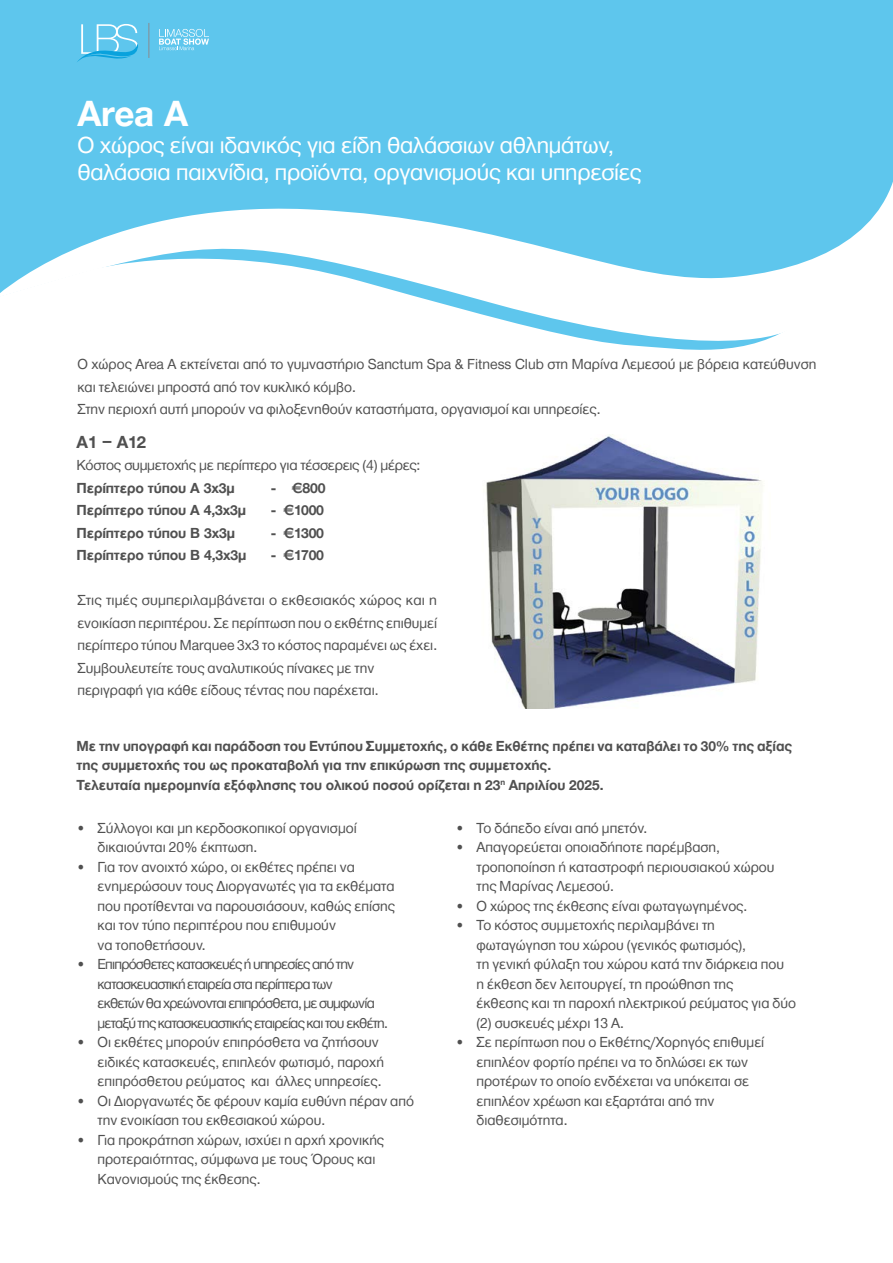
<style>
.page{position:relative;width:893px;height:1263px;background:#fff}
.page>*{position:absolute;margin:0;border:0;box-sizing:border-box;transform-origin:0 0}
.t1{font:700 37.5px "CF Helvetica";color:#fff}
.t2{font:24px/27px "CF Helvetica";letter-spacing:-.01em;color:#fff}
.t3{font:700 18px "CF Helvetica";color:#505050}
.t4{font:15px/19.5px "CF Helvetica";color:#505050}
.t5{font:700 15px/19.5px "CF Helvetica";color:#505050}
.t6{font:15px/19.5px "CF Helvetica";letter-spacing:-.05em;color:#505050}
.t7{font:15px "CF Helvetica";letter-spacing:-.02em;color:#505050}
</style>
<div class="page">
<div style="left:0;top:0;width:893px;height:351px;background:#5ec6ed"></div>
<svg style="left:100px;top:182px;width:793px;height:57px"></svg>
<svg style="left:0;top:239px;width:893px;height:112px;fill:#fff"></svg>
<img style="left:486px;top:434px;width:277px;height:274px">
<svg style="left:77px;top:24px;width:61px;height:38px"></svg>
<hr style="left:149px;top:23px;width:1px;height:35px;background:#898c8f">
<svg style="left:159px;top:29px;width:50px;height:21px"></svg>
<h1 class="t1" style="left:77px;top:94px;width:112px">Area A</h1>
<h2 class="t2" style="left:77px;top:132px;width:566px">Ο χώρος είναι ιδανικός για είδη θαλάσσιων αθλημάτων, θαλάσσια παιχνίδια, προϊόντα, οργανισμούς και υπηρεσίες</h2>
<p class="t4" style="left:77px;top:353px;width:740px;line-height:22.5px">Ο χώρος Area A εκτείνεται από το γυμναστήριο Sanctum Spa &amp; Fitness Club στη Μαρίνα Λεμεσού με βόρεια κατεύθυνση και τελειώνει μπροστά από τον κυκλικό κόμβο.<br>Στην περιοχή αυτή μπορούν να φιλοξενηθούν καταστήματα, οργανισμοί και υπηρεσίες.</p>
<p class="t3" style="left:77px;top:432px;width:71px">Α1 – Α12</p>
<p class="t7" style="left:77px;top:457px;width:345px">Κόστος συμμετοχής με περίπτερο για τέσσερεις (4) μέρες:</p>
<p class="t5" style="left:77px;top:478px;width:160px">Περίπτερο τύπου Α 3x3μ</p>
<p class="t5" style="left:272px;top:478px;width:55px">- €800</p>
<p class="t5" style="left:77px;top:501px;width:171px">Περίπτερο τύπου Α 4,3x3μ</p>
<p class="t5" style="left:272px;top:501px;width:54px">- €1000</p>
<p class="t5" style="left:77px;top:523px;width:160px">Περίπτερο τύπου Β 3x3μ</p>
<p class="t5" style="left:272px;top:523px;width:54px">- €1300</p>
<p class="t5" style="left:77px;top:546px;width:171px">Περίπτερο τύπου Β 4,3x3μ</p>
<p class="t5" style="left:272px;top:546px;width:54px">- €1700</p>
<p class="t4" style="left:77px;top:589px;width:361px;line-height:22.5px">Στις τιμές συμπεριλαμβάνεται ο εκθεσιακός χώρος και η ενοικίαση περιπτέρου. Σε περίπτωση που ο εκθέτης επιθυμεί περίπτερο τύπου Marquee 3χ3 το κόστος παραμένει ως έχει.<br>Συμβουλευτείτε τους αναλυτικούς πίνακες με την περιγραφή για κάθε είδους τέντας που παρέχεται.</p>
<p class="t5" style="left:77px;top:736px;width:717px">Με την υπογραφή και παράδοση του Εντύπου Συμμετοχής, ο κάθε Εκθέτης πρέπει να καταβάλει το 30% της αξίας της συμμετοχής του ως προκαταβολή για την επικύρωση της συμμετοχής.<br>Τελευταία ημερομηνία εξόφλησης του ολικού ποσού ορίζεται η 23<sup>η</sup> Απριλίου 2025.</p>
<p class="t4" style="left:98px;top:818px;width:261px;text-indent:-21px">• Σύλλογοι και μη κερδοσκοπικοί οργανισμοί δικαιούνται 20% έκπτωση.</p>
<p class="t4" style="left:98px;top:857px;width:299px;text-indent:-21px">• Για τον ανοιχτό χώρο, οι εκθέτες πρέπει να ενημερώσουν τους Διοργανωτές για τα εκθέματα που προτίθενται να παρουσιάσουν, καθώς επίσης και τον τύπο περιπτέρου που επιθυμούν<br>να τοποθετήσουν.</p>
<p class="t6" style="left:98px;top:955px;width:292px;text-indent:-21px">• Επιπρόσθετες κατασκευές ή υπηρεσίες από την κατασκευαστική εταιρεία στα περίπτερα των<br>εκθετών θα χρεώνονται επιπρόσθετα, με συμφωνία μεταξύ της κατασκευαστικής εταιρείας και του εκθέτη.</p>
<p class="t4" style="left:98px;top:1033px;width:288px;text-indent:-21px">• Οι εκθέτες μπορούν επιπρόσθετα να ζητήσουν ειδικές κατασκευές, επιπλεόν φωτισμό, παροχή επιπρόσθετου ρεύματος και άλλες υπηρεσίες.</p>
<p class="t4" style="left:98px;top:1091px;width:318px;text-indent:-21px">• Οι Διοργανωτές δε φέρουν καμία ευθύνη πέραν από την ενοικίαση του εκθεσιακού χώρου.</p>
<p class="t4" style="left:98px;top:1130px;width:288px;text-indent:-21px">• Για προκράτηση χώρων, ισχύει η αρχή χρονικής προτεραιότητας, σύμφωνα με τους Όρους και<br>Κανονισμούς της έκθεσης.</p>
<p class="t4" style="left:455px;top:818px;width:193px">• Το δάπεδο είναι από μπετόν.</p>
<p class="t4" style="left:476px;top:838px;width:299px;text-indent:-21px">• Απαγορεύεται οποιαδήποτε παρέμβαση, τροποποίηση ή καταστροφή περιουσιακού χώρου της Μαρίνας Λεμεσού.</p>
<p class="t4" style="left:455px;top:896px;width:293px">• Ο χώρος της έκθεσης είναι φωταγωγημένος.</p>
<p class="t4" style="left:476px;top:916px;width:321px;text-indent:-21px">• Το κόστος συμμετοχής περιλαμβάνει τη φωταγώγηση του χώρου (γενικός φωτισμός),<br>τη γενική φύλαξη του χώρου κατά την διάρκεια που<br>η έκθεση δεν λειτουργεί, τη προώθηση της<br>έκθεσης και τη παροχή ηλεκτρικού ρεύματος για δύο (2) συσκευές μέχρι 13 Α.</p>
<p class="t4" style="left:476px;top:1033px;width:289px;text-indent:-21px">• Σε περίπτωση που ο Εκθέτης/Χορηγός επιθυμεί επιπλέον φορτίο πρέπει να το δηλώσει εκ των προτέρων το οποίο ενδέχεται να υπόκειται σε επιπλέον χρέωση και εξαρτάται από την διαθεσιμότητα.</p>
</div>
